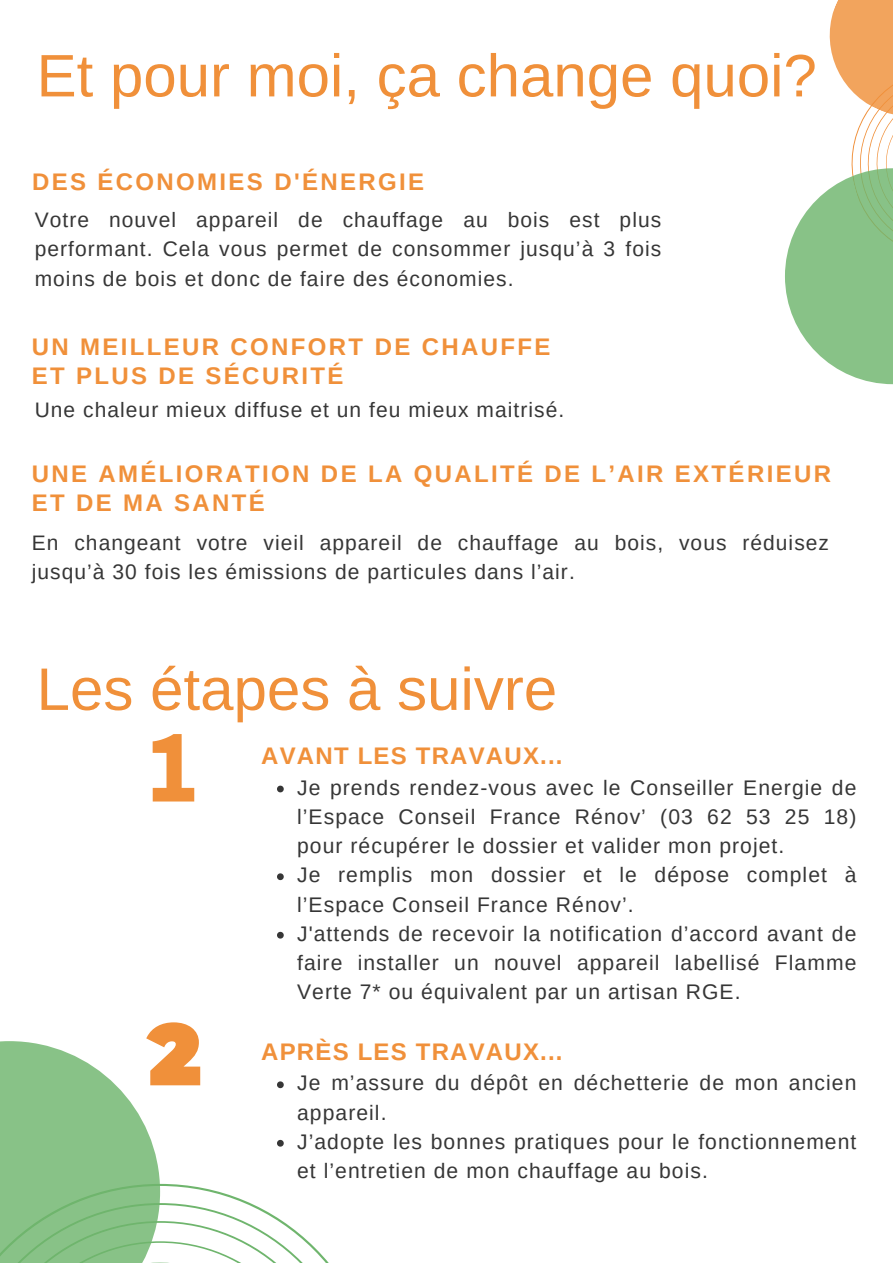
<style>
.page{position:relative;width:893px;height:1264px;background:#fff}
.page>*{position:absolute;margin:0;border:0;box-sizing:border-box;transform-origin:0 0}
.t1{font:60px "Arimo";color:#f0903a}
.t2{font:700 24px "Arimo";letter-spacing:.1em;color:#f0903a}
.t3{font:700 24px "Arimo";letter-spacing:.05em;color:#f0903a}
.t4{font:21.15px/29.2px "Arimo";letter-spacing:.05em;color:#363636}
.t5{font:21px/29.2px "Arimo";letter-spacing:.05em;color:#363636;text-align:justify}
</style>
<div class="page">
<svg style="left:785px;top:0;width:107px;height:384px"></svg>
<svg style="left:153px;top:734px;width:41px;height:67px"></svg>
<svg style="left:277px;top:785px;width:7px;height:7px"></svg>
<svg style="left:277px;top:873px;width:7px;height:7px"></svg>
<svg style="left:277px;top:931px;width:7px;height:7px"></svg>
<svg style="left:0;top:1022px;width:329px;height:241px"></svg>
<p class="t1" style="left:37px;top:42px;width:781px">Et pour moi, ça change quoi?</p>
<p class="t2" style="left:32px;top:168px;width:393px">DES ÉCONOMIES D'ÉNERGIE</p>
<p class="t5" style="left:35px;top:205px;width:628px">Votre nouvel appareil de chauffage au bois est plus performant. Cela vous permet de consommer jusqu’à 3 fois moins de bois et donc de faire des économies.</p>
<p class="t2" style="left:32px;top:333px;width:520px">UN MEILLEUR CONFORT DE CHAUFFE</p>
<p class="t2" style="left:32px;top:362px;width:313px">ET PLUS DE SÉCURITÉ</p>
<p class="t5" style="left:35px;top:395px;width:531px">Une chaleur mieux diffuse et un feu mieux maitrisé.</p>
<p class="t2" style="left:32px;top:460px;width:800px">UNE AMÉLIORATION DE LA QUALITÉ DE L’AIR EXTÉRIEUR</p>
<p class="t2" style="left:32px;top:489px;width:234px">ET DE MA SANTÉ</p>
<p class="t5" style="left:32px;top:527px;width:798px">En changeant votre vieil appareil de chauffage au bois, vous réduisez jusqu’à 30 fois les émissions de particules dans l’air.</p>
<p class="t1" style="left:37px;top:655px;width:522px">Les étapes à suivre</p>
<p class="t3" style="left:261px;top:742px;width:303px">AVANT LES TRAVAUX...</p>
<p class="t4" style="left:297px;top:772px;width:560px;text-align:justify">Je prends rendez-vous avec le Conseiller Energie de l’Espace Conseil France Rénov’ (03 62 53 25 18) pour récupérer le dossier et valider mon projet.</p>
<p class="t4" style="left:297px;top:860px;width:560px">Je remplis mon dossier et le dépose complet à l’Espace Conseil France Rénov’.</p>
<p class="t4" style="left:297px;top:918px;width:560px;text-align:justify">J'attends de recevoir la notification d’accord avant de faire installer un nouvel appareil labellisé Flamme Verte 7* ou équivalent par un artisan RGE.</p>
<p class="t3" style="left:261px;top:1038px;width:303px">APRÈS LES TRAVAUX...</p>
<p class="t4" style="left:297px;top:1068px;width:560px">Je m’assure du dépôt en déchetterie de mon ancien appareil.</p>
<p class="t4" style="left:297px;top:1126px;width:560px">J’adopte les bonnes pratiques pour le fonctionnement et l’entretien de mon chauffage au bois.</p>
</div>
